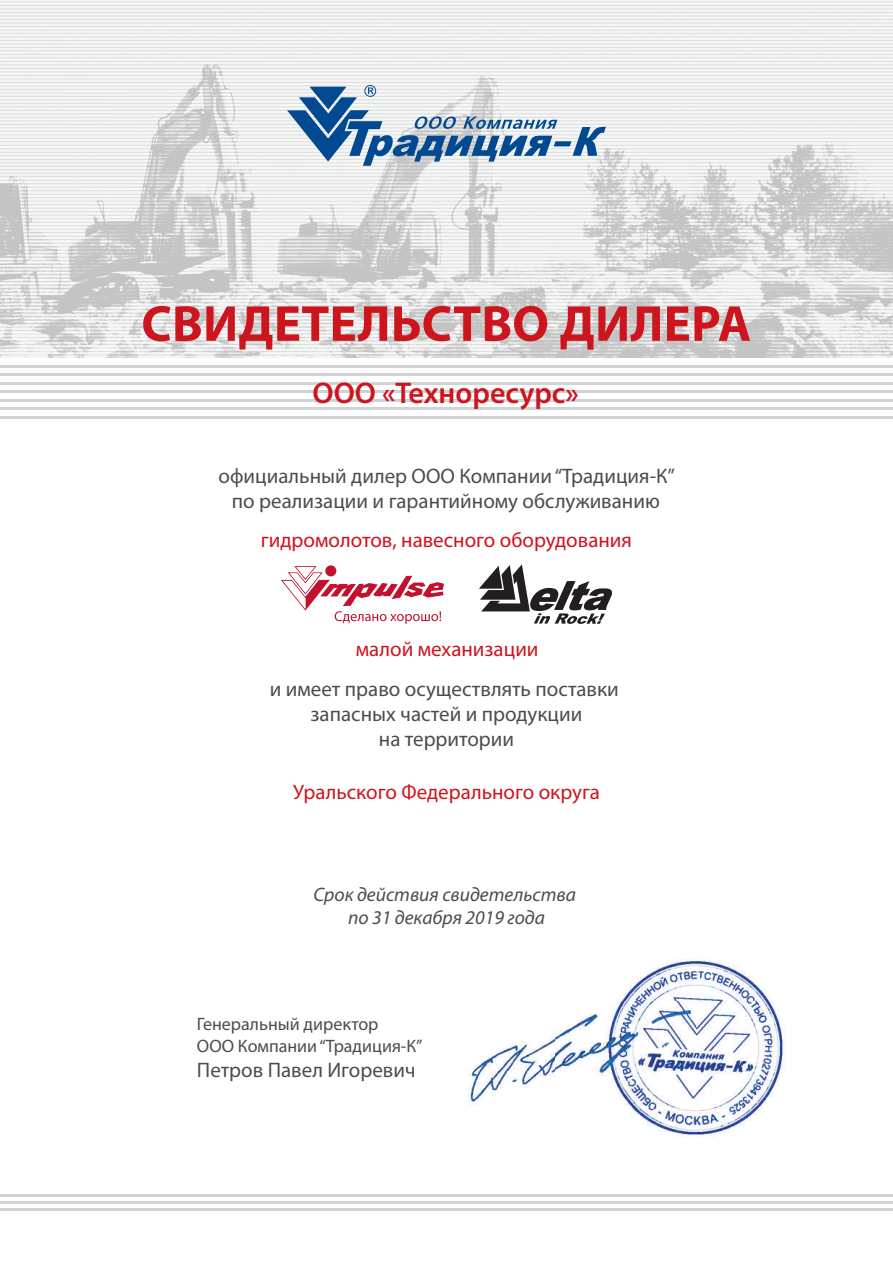
<style>
.page{position:relative;width:893px;height:1263px;background:#fff}
.page>*{position:absolute;margin:0;border:0;box-sizing:border-box;transform-origin:0 0}
.t1{font:700 51px "Myriad Pro";letter-spacing:.005em;color:#cd151d}
.t2{font:600 30px "Myriad Pro";color:#cd151d}
.t3{font:21px/25.2px "Myriad Pro";color:#4b4c4d;text-align:center}
.t4{font:21px "Myriad Pro";color:#cd151d}
.t5{font:italic 19.5px/23.4px "Myriad Pro";color:#4b4c4d;text-align:center}
.t6{font:18px/21.6px "Myriad Pro";color:#4b4c4d}
</style>
<div class="page">
<img style="left:0;top:1px;width:893px;height:356px">
<hr style="left:0;top:365px;width:893px;height:2px;background:#d1d2d4">
<hr style="left:0;top:374px;width:893px;height:2px;background:#d1d2d4">
<hr style="left:0;top:382px;width:893px;height:2px;background:#d1d2d4">
<hr style="left:0;top:391px;width:893px;height:2px;background:#d1d2d4">
<hr style="left:0;top:399px;width:893px;height:2px;background:#d1d2d4">
<hr style="left:0;top:408px;width:893px;height:2px;background:#d1d2d4">
<hr style="left:0;top:416px;width:893px;height:2px;background:#d1d2d4">
<hr style="left:0;top:1194px;width:893px;height:2px;background:#d1d2d4">
<hr style="left:0;top:1201px;width:893px;height:2px;background:#d1d2d4">
<hr style="left:0;top:1208px;width:893px;height:2px;background:#d1d2d4">
<svg style="left:281px;top:566px;width:163px;height:58px"></svg>
<svg style="left:479px;top:564px;width:133px;height:60px"></svg>
<svg style="left:287px;top:85px;width:319px;height:81px"></svg>
<img style="left:618px;top:959px;width:167px;height:178px">
<img style="left:468px;top:1002px;width:227px;height:106px">
<h1 class="t1" style="left:141px;top:290px;width:611px">СВИДЕТЕЛЬСТВО ДИЛЕРА</h1>
<h2 class="t2" style="left:313px;top:374px;width:268px">ООО «Техноресурс»</h2>
<p class="t3" style="left:219px;top:463px;width:458px">официальный дилер ООО Компании “Традиция-К” по реализации и гарантийному обслуживанию</p>
<p class="t4" style="left:261px;top:526px;width:373px">гидромолотов, навесного оборудования</p>
<p class="t4" style="left:356px;top:636px;width:184px">малой механизации</p>
<p class="t3" style="left:270px;top:676px;width:351px">и имеет право осуществлять поставки запасных частей и продукции<br>на территории</p>
<p class="t4" style="left:293px;top:779px;width:308px">Уральского Федерального округа</p>
<p class="t5" style="left:313px;top:882px;width:264px">Срок действия свидетельства по 31 декабря 2019 года</p>
<p class="t6" style="left:197px;top:1013px;width:227px">Генеральный директор<br>ООО Компании “Традиция-К”</p>
<p class="t3" style="left:197px;top:1057px;width:220px">Петров Павел Игоревич</p>
</div>
